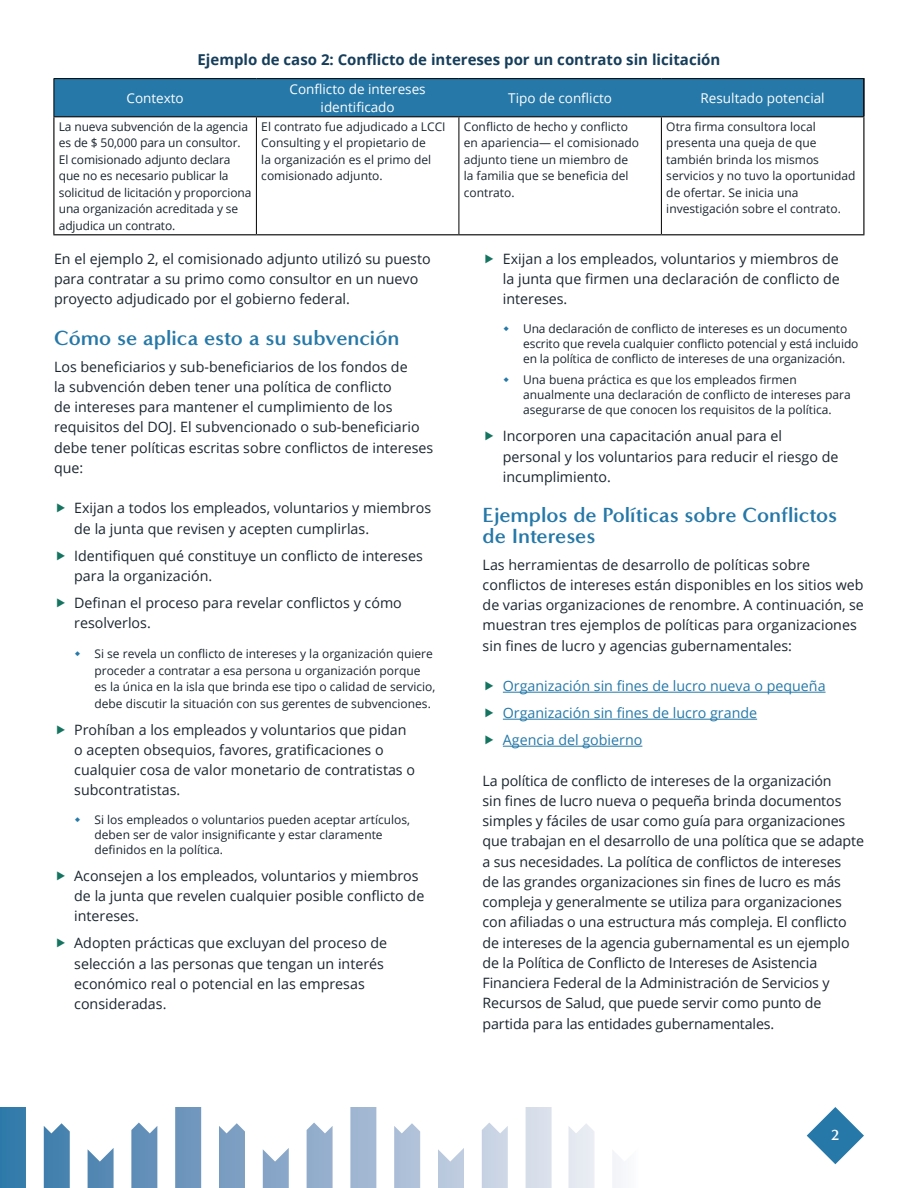
<style>
.page{position:relative;width:918px;height:1188px;background:#fff}
.page>*{position:absolute;margin:0;border:0;box-sizing:border-box;transform-origin:0 0}
.t1{font:700 21px/20.2px "Minerva Modern";color:#2578a8}
.Exhibit_Title{font:700 15px "Open Sans";color:#163e5b}
.t2{font:700 15px "Minerva Modern";color:#fff}
.Body_Text{font:14.25px/20.2px "Open Sans";color:#1b2630}
.t3{font:14.25px "Open Sans";color:#2578a8}
.Table_Header{font:13.5px/18px "Open Sans";color:#fff;text-align:center}
.Table_text{font:12px/16.5px "Open Sans";color:#1b2630}
</style>
<div class="page">
<svg style="left:0;top:1107px;width:621px;height:81px"></svg>
<svg style="left:807px;top:1107px;width:57px;height:57px"></svg>
<hr style="left:503px;top:692px;width:323px;height:1px;background:#2578a8">
<hr style="left:503px;top:719px;width:254px;height:1px;background:#2578a8">
<hr style="left:503px;top:746px;width:139px;height:1px;background:#2578a8">
<div style="left:55px;top:79px;width:808px;height:37px;background:#2578a8"></div>
<svg style="left:54px;top:117px;width:809px;height:117px"></svg>
<hr style="left:256px;top:117px;width:1px;height:117px;background:#000">
<hr style="left:459px;top:117px;width:1px;height:117px;background:#000">
<hr style="left:661px;top:117px;width:1px;height:117px;background:#000">
<hr style="left:54px;top:79px;width:1px;height:37px;background:#000">
<hr style="left:54px;top:78px;width:202px;height:1px;background:#000">
<hr style="left:256px;top:78px;width:203px;height:1px;background:#000">
<hr style="left:459px;top:78px;width:202px;height:1px;background:#000">
<hr style="left:661px;top:78px;width:204px;height:1px;background:#000">
<hr style="left:863px;top:79px;width:2px;height:37px;background:#000">
<hr style="left:53px;top:116px;width:203px;height:1px;background:#000">
<hr style="left:53px;top:117px;width:1px;height:117px;background:#000">
<hr style="left:256px;top:116px;width:203px;height:1px;background:#000">
<hr style="left:459px;top:116px;width:202px;height:1px;background:#000">
<hr style="left:661px;top:116px;width:203px;height:1px;background:#000">
<hr style="left:863px;top:117px;width:1px;height:117px;background:#000">
<hr style="left:53px;top:234px;width:203px;height:1px;background:#000">
<hr style="left:256px;top:234px;width:203px;height:1px;background:#000">
<hr style="left:459px;top:234px;width:202px;height:1px;background:#000">
<hr style="left:661px;top:234px;width:203px;height:1px;background:#000">
<p class="Exhibit_Title" style="left:198px;top:49px;width:524px">Ejemplo de caso 2: Conflicto de intereses por un contrato sin licitación</p>
<p class="Table_Header" style="left:127px;top:89px;width:59px">Contexto</p>
<p class="Table_Header" style="left:290px;top:80px;width:138px">Conflicto de intereses identificado</p>
<p class="Table_Header" style="left:508px;top:89px;width:105px">Tipo de conflicto</p>
<p class="Table_Header" style="left:701px;top:89px;width:126px">Resultado potencial</p>
<p class="Table_text" style="left:59px;top:118px;width:194px">La nueva subvención de la agencia es de $ 50,000 para un consultor.<br>El comisionado adjunto declara que no es necesario publicar la solicitud de licitación y proporciona una organización acreditada y se adjudica un contrato.</p>
<p class="Table_text" style="left:261px;top:118px;width:186px">El contrato fue adjudicado a LCCI<br>Consulting y el propietario de<br>la organización es el primo del comisionado adjunto.</p>
<p class="Table_text" style="left:464px;top:118px;width:177px">Conflicto de hecho y conflicto en apariencia— el comisionado adjunto tiene un miembro de la familia que se beneficia del contrato.</p>
<p class="Table_text" style="left:666px;top:118px;width:191px">Otra firma consultora local presenta una queja de que también brinda los mismos servicios y no tuvo la oportunidad de ofertar. Se inicia una investigación sobre el contrato.</p>
<p class="Body_Text" style="left:54px;top:248px;width:378px">En el ejemplo 2, el comisionado adjunto utilizó su puesto para contratar a su primo como consultor en un nuevo proyecto adjudicado por el gobierno federal.</p>
<h1 class="t1" style="left:54px;top:327px;width:347px">Cómo se aplica esto a su subvención</h1>
<p class="Body_Text" style="left:54px;top:356px;width:381px">Los beneficiarios y sub-beneficiarios de los fondos de<br>la subvención deben tener una política de conflicto<br>de intereses para mantener el cumplimiento de los requisitos del DOJ. El subvencionado o sub-beneficiario debe tener políticas escritas sobre conflictos de intereses que:</p>
<p class="Body_Text" style="left:74px;top:498px;width:358px">Exijan a todos los empleados, voluntarios y miembros de la junta que revisen y acepten cumplirlas.</p>
<p class="Body_Text" style="left:74px;top:545px;width:350px">Identifiquen qué constituye un conflicto de intereses para la organización.</p>
<p class="Body_Text" style="left:74px;top:592px;width:329px">Definan el proceso para revelar conflictos y cómo resolverlos.</p>
<p class="Table_text" style="left:94px;top:645px;width:342px">Si se revela un conflicto de intereses y la organización quiere proceder a contratar a esa persona u organización porque es la única en la isla que brinda ese tipo o calidad de servicio, debe discutir la situación con sus gerentes de subvenciones.</p>
<p class="Body_Text" style="left:74px;top:719px;width:342px">Prohíban a los empleados y voluntarios que pidan o acepten obsequios, favores, gratificaciones o cualquier cosa de valor monetario de contratistas o subcontratistas.</p>
<p class="Table_text" style="left:94px;top:812px;width:317px;line-height:15px">Si los empleados o voluntarios pueden aceptar artículos, deben ser de valor insignificante y estar claramente definidos en la política.</p>
<p class="Body_Text" style="left:74px;top:865px;width:352px">Aconsejen a los empleados, voluntarios y miembros de la junta que revelen cualquier posible conflicto de intereses.</p>
<p class="Body_Text" style="left:74px;top:933px;width:314px">Adopten prácticas que excluyan del proceso de selección a las personas que tengan un interés económico real o potencial en las empresas consideradas.</p>
<p class="Body_Text" style="left:503px;top:248px;width:338px;text-align:justify">Exijan a los empleados, voluntarios y miembros de la junta que firmen una declaración de conflicto de intereses.</p>
<p class="Table_text" style="left:523px;top:320px;width:337px;line-height:15px">Una declaración de conflicto de intereses es un documento escrito que revela cualquier conflicto potencial y está incluido en la política de conflicto de intereses de una organización.</p>
<p class="Table_text" style="left:523px;top:372px;width:329px;line-height:15px">Una buena práctica es que los empleados firmen anualmente una declaración de conflicto de intereses para asegurarse de que conocen los requisitos de la política.</p>
<p class="Body_Text" style="left:503px;top:426px;width:337px">Incorporen una capacitación anual para el personal y los voluntarios para reducir el riesgo de incumplimiento.</p>
<h1 class="t1" style="left:483px;top:505px;width:356px">Ejemplos de Políticas sobre Conflictos de Intereses</h1>
<p class="Body_Text" style="left:483px;top:554px;width:383px">Las herramientas de desarrollo de políticas sobre conflictos de intereses están disponibles en los sitios web de varias organizaciones de renombre. A continuación, se muestran tres ejemplos de políticas para organizaciones sin fines de lucro y agencias gubernamentales:</p>
<p class="t3" style="left:503px;top:676px;width:324px">Organización sin fines de lucro nueva o pequeña</p>
<p class="t3" style="left:503px;top:703px;width:256px">Organización sin fines de lucro grande</p>
<p class="t3" style="left:503px;top:730px;width:141px">Agencia del gobierno</p>
<p class="Body_Text" style="left:483px;top:770px;width:383px">La política de conflicto de intereses de la organización<br>sin fines de lucro nueva o pequeña brinda documentos simples y fáciles de usar como guía para organizaciones que trabajan en el desarrollo de una política que se adapte a sus necesidades. La política de conflictos de intereses<br>de las grandes organizaciones sin fines de lucro es más compleja y generalmente se utiliza para organizaciones con afiliadas o una estructura más compleja. El conflicto de intereses de la agencia gubernamental es un ejemplo de la Política de Conflicto de Intereses de Asistencia Financiera Federal de la Administración de Servicios y Recursos de Salud, que puede servir como punto de partida para las entidades gubernamentales.</p>
<p class="t2" style="left:831px;top:1126px;width:10px">2</p>
</div>
